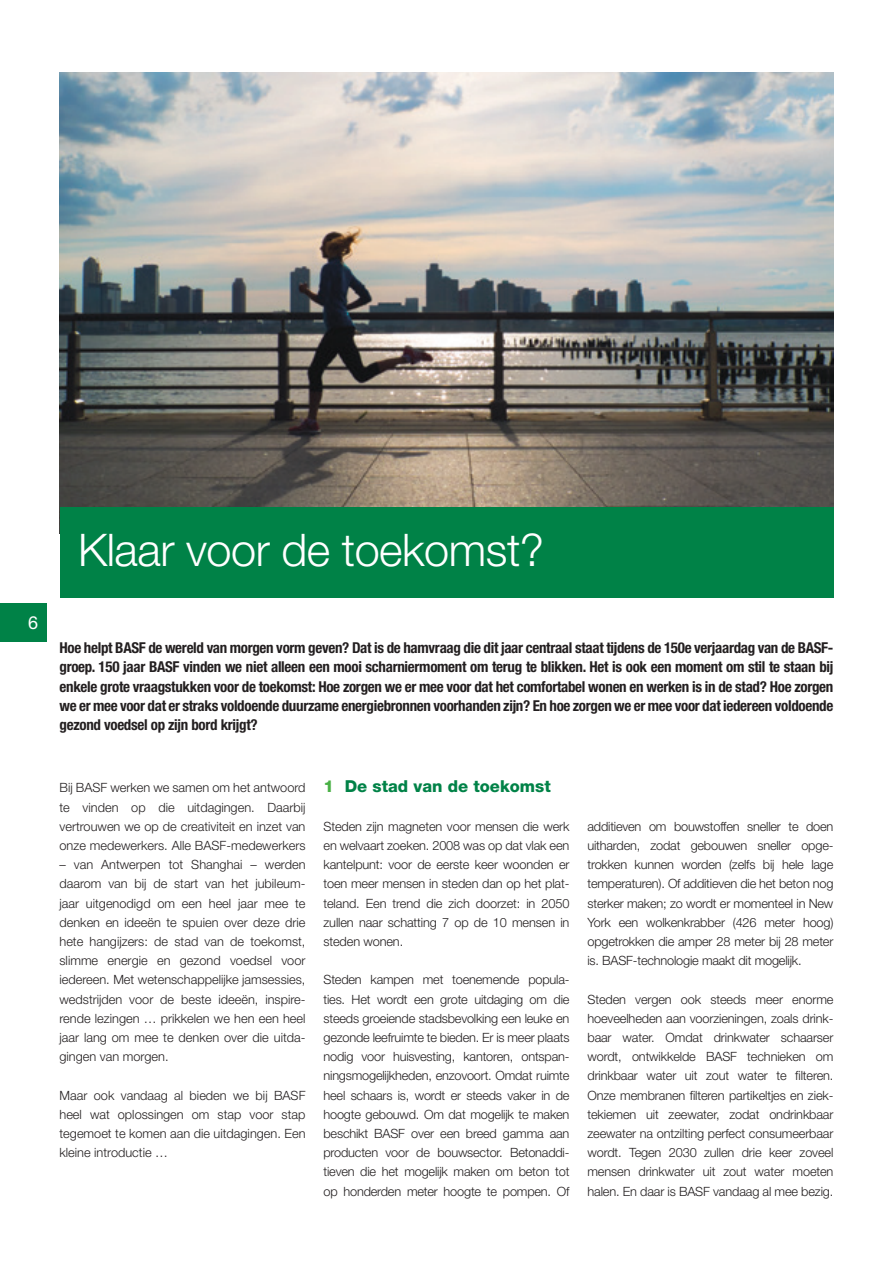
<style>
.page{position:relative;width:893px;height:1263px;background:#fff}
.page>*{position:absolute;margin:0;border:0;box-sizing:border-box;transform-origin:0 0}
.titel{font:300 45px "Helvetica Neue LT Std";letter-spacing:-.01em;color:#fff}
.t1{font:18px "Helvetica Neue LT Std";color:#fff}
.tussentitel{font:800 16.5px "Helvetica Neue LT Std";color:#008247}
.Lead{font:700 condensed 15px/19.2px "Helvetica Neue LT Std";letter-spacing:-.02em;color:#231f20;text-align:justify}
.Tekst{font:300 12.75px/19.2px "Helvetica Neue LT Std";letter-spacing:-.01em;color:#231f20;text-align:justify}
.s1{color:#49b045}
</style>
<div class="page">
<div style="left:0;top:604px;width:47px;height:38px;background:#008247"></div>
<img style="left:60px;top:72px;width:773px;height:435px">
<div style="left:60px;top:507px;width:773px;height:90px;background:#008247"></div>
<p class="t1" style="left:28px;top:612px;width:12px">6</p>
<p class="titel" style="left:78px;top:522px;width:468px">Klaar voor de toekomst?</p>
<p class="Lead" style="left:60px;top:638px;width:775px">Hoe helpt BASF de wereld van morgen vorm geven? Dat is de hamvraag die dit jaar centraal staat tijdens de 150e verjaardag van de BASF&shy;groep. 150 jaar BASF vinden we niet alleen een mooi scharniermoment om terug te blikken. Het is ook een moment om stil te staan bij enkele grote vraagstukken voor de toekomst: Hoe zorgen we er mee voor dat het comfortabel wonen en werken is in de stad? Hoe zorgen we er mee voor dat er straks voldoende duurzame energiebronnen voorhanden zijn? En hoe zorgen we er mee voor dat iedereen voldoende gezond voedsel op zijn bord krijgt?</p>
<p class="Tekst" style="left:60px;top:778px;width:247px">Bij BASF werken we samen om het antwoord te vinden op die uitdagingen. Daarbij vertrouwen we op de creativiteit en inzet van onze medewerkers. Alle BASF-medewerkers</p>
<p class="Tekst" style="left:60px;top:855px;width:247px">– van Antwerpen tot Shanghai – werden daarom van bij de start van het jubileum&shy;jaar uitgenodigd om een heel jaar mee te denken en ideeën te spuien over deze drie hete hangijzers: de stad van de toekomst, slimme energie en gezond voedsel voor iedereen. Met wetenschappelijke jamsessies, wedstrijden voor de beste ideeën, inspire&shy;rende lezingen … prikkelen we hen een heel jaar lang om mee te denken over die uitda&shy;gingen van morgen.</p>
<p class="Tekst" style="left:60px;top:1085px;width:247px">Maar ook vandaag al bieden we bij BASF heel wat oplossingen om stap voor stap tegemoet te komen aan die uitdagingen. Een kleine introductie …</p>
<p class="tussentitel" style="left:323px;top:777px;width:229px"><span class="s1">1</span> De stad van de toekomst</p>
<p class="Tekst" style="left:323px;top:816px;width:247px">Steden zijn magneten voor mensen die werk en welvaart zoeken. 2008 was op dat vlak een kantelpunt: voor de eerste keer woonden er toen meer mensen in steden dan op het plat&shy;teland. Een trend die zich doorzet: in 2050 zullen naar schatting 7 op de 10 mensen in steden wonen.</p>
<p class="Tekst" style="left:323px;top:970px;width:247px">Steden kampen met toenemende popula&shy;ties. Het wordt een grote uitdaging om die steeds groeiende stadsbevolking een leuke en gezonde leefruimte te bieden. Er is meer plaats nodig voor huisvesting, kantoren, ontspan&shy;ningsmogelijkheden, enzovoort. Omdat ruimte heel schaars is, wordt er steeds vaker in de hoogte gebouwd. Om dat mogelijk te maken beschikt BASF over een breed gamma aan producten voor de bouwsector. Betonaddi&shy;tieven die het mogelijk maken om beton tot op honderden meter hoogte te pompen. Of</p>
<p class="Tekst" style="left:587px;top:816px;width:247px">additieven om bouwstoffen sneller te doen uitharden, zodat gebouwen sneller opge&shy;trokken kunnen worden (zelfs bij hele lage temperaturen). Of additieven die het beton nog sterker maken; zo wordt er momenteel in New York een wolkenkrabber (426 meter hoog) opgetrokken die amper 28 meter bij 28 meter is. BASF-technologie maakt dit mogelijk.</p>
<p class="Tekst" style="left:587px;top:989px;width:247px">Steden vergen ook steeds meer enorme hoeveelheden aan voorzieningen, zoals drink&shy;baar water. Omdat drinkwater schaarser wordt, ontwikkelde BASF technieken om drinkbaar water uit zout water te filteren.<br>Onze membranen filteren partikeltjes en ziek&shy;tekiemen uit zeewater, zodat ondrinkbaar zeewater na ontzilting perfect consumeerbaar wordt. Tegen 2030 zullen drie keer zoveel mensen drinkwater uit zout water moeten halen. En daar is BASF vandaag al mee bezig.</p>
</div>
